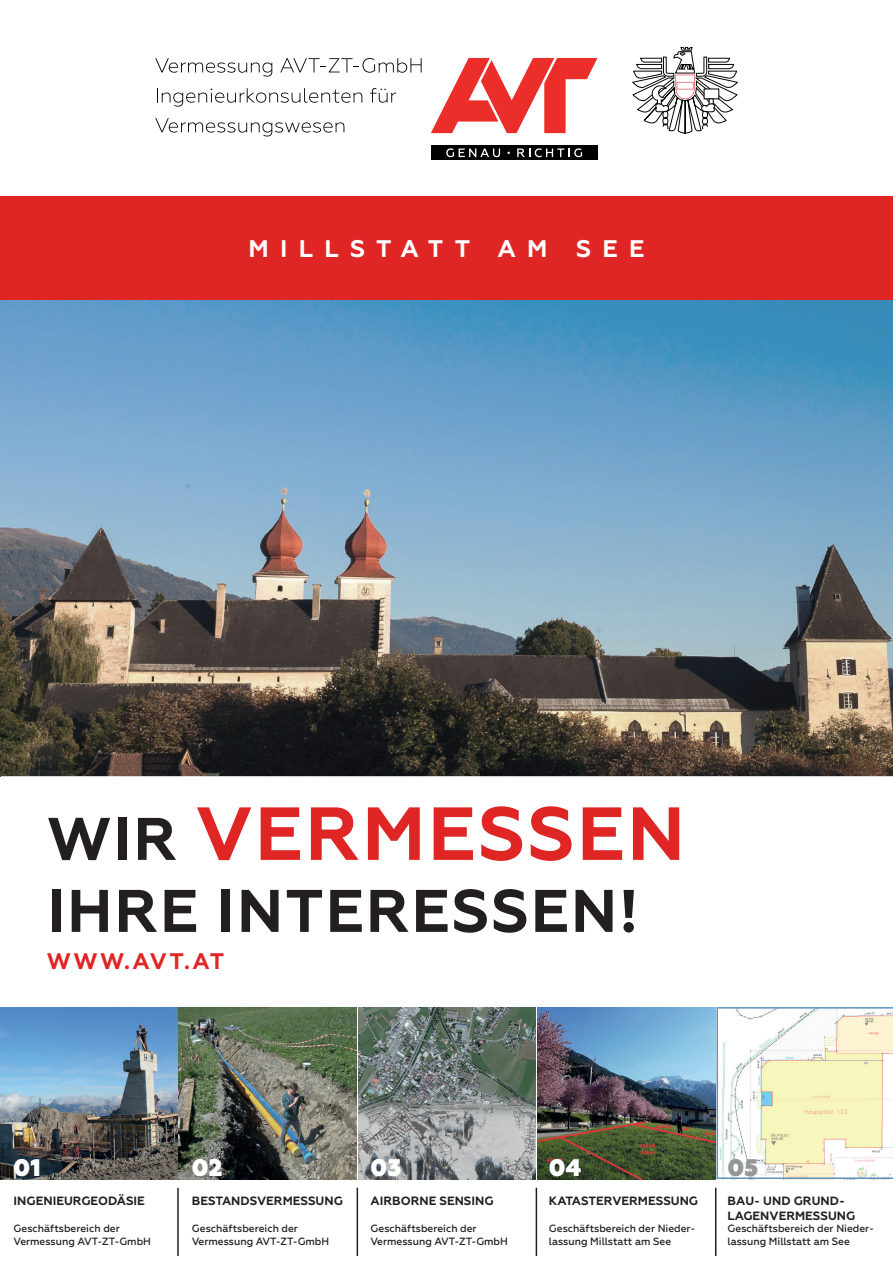
<style>
.page{position:relative;width:893px;height:1263px;background:#fff}
.page>*{position:absolute;margin:0;border:0;box-sizing:border-box;transform-origin:0 0}
.t1{font:700 75px "Geometria";letter-spacing:.03em;color:#e02525}
.t2{font:700 60px "Geometria";letter-spacing:.03em;color:#231f20}
.t3{font:700 24px "Geometria";letter-spacing:.47em;color:#fff}
.t4{font:800 24px "Geometria";color:#fff}
.t5{font:800 24px "Geometria";color:#949697}
.t6{font:700 22.5px "Geometria";letter-spacing:.11em;color:#e02525}
.t7{font:700 12px/14.4px "Geometria";color:#231f20}
.t8{font:500 10.5px/12.6px "Geometria";color:#231f20}
.s1{font-size:60px;color:#231f20}
</style>
<div class="page">
<img style="left:0;top:300px;width:893px;height:477px">
<img style="left:0;top:1007px;width:177px;height:172px">
<img style="left:179px;top:1007px;width:537px;height:172px">
<svg style="left:716px;top:1007px;width:177px;height:172px"></svg>
<div style="left:0;top:196px;width:893px;height:104px;background:#e02525"></div>
<hr style="left:177px;top:1188px;width:2px;height:68px;background:#231f20">
<hr style="left:357px;top:1188px;width:1px;height:68px;background:#231f20">
<hr style="left:536px;top:1188px;width:1px;height:68px;background:#231f20">
<hr style="left:715px;top:1188px;width:1px;height:68px;background:#231f20">
<svg style="left:632px;top:47px;width:106px;height:87px"></svg>
<svg style="left:155px;top:58px;width:117px;height:19px"></svg>
<svg style="left:280px;top:58px;width:142px;height:15px"></svg>
<svg style="left:157px;top:88px;width:205px;height:19px"></svg>
<svg style="left:370px;top:88px;width:26px;height:15px"></svg>
<svg style="left:155px;top:118px;width:189px;height:18px"></svg>
<svg style="left:431px;top:58px;width:166px;height:75px"></svg>
<div style="left:431px;top:145px;width:166px;height:15px;background:#000001"></div>
<svg style="left:446px;top:148px;width:54px;height:9px"></svg>
<svg style="left:517px;top:148px;width:65px;height:9px"></svg>
<h3 class="t3" style="left:249px;top:235px;width:397px">MILLSTATT AM SEE</h3>
<h1 class="t1" style="left:47px;top:789px;width:640px"><span class="s1">WIR</span> VERMESSEN</h1>
<h2 class="t2" style="left:47px;top:875px;width:593px">IHRE INTERESSEN!</h2>
<h3 class="t6" style="left:47px;top:948px;width:179px">WWW.AVT.AT</h3>
<h3 class="t4" style="left:14px;top:1153px;width:28px">01</h3>
<h3 class="t4" style="left:192px;top:1153px;width:32px">02</h3>
<h3 class="t4" style="left:371px;top:1153px;width:32px">03</h3>
<h3 class="t4" style="left:549px;top:1153px;width:34px">04</h3>
<h3 class="t5" style="left:728px;top:1153px;width:32px">05</h3>
<p class="t7" style="left:14px;top:1194px;width:133px">INGENIEURGEODÄSIE</p>
<p class="t8" style="left:14px;top:1222px;width:139px">Geschäftsbereich der<br>Vermessung AVT-ZT-GmbH</p>
<p class="t7" style="left:192px;top:1194px;width:153px">BESTANDSVERMESSUNG</p>
<p class="t8" style="left:192px;top:1222px;width:139px">Geschäftsbereich der<br>Vermessung AVT-ZT-GmbH</p>
<p class="t7" style="left:371px;top:1194px;width:125px">AIRBORNE SENSING</p>
<p class="t8" style="left:371px;top:1222px;width:139px">Geschäftsbereich der<br>Vermessung AVT-ZT-GmbH</p>
<p class="t7" style="left:549px;top:1194px;width:151px">KATASTERVERMESSUNG</p>
<p class="t8" style="left:549px;top:1222px;width:148px">Geschäftsbereich der Nieder&shy;lassung Millstatt am See</p>
<p class="t7" style="left:727px;top:1194px;width:129px">BAU- UND GRUND-<br>LAGENVERMESSUNG</p>
<p class="t8" style="left:727px;top:1222px;width:148px">Geschäftsbereich der Nieder&shy;lassung Millstatt am See</p>
</div>
